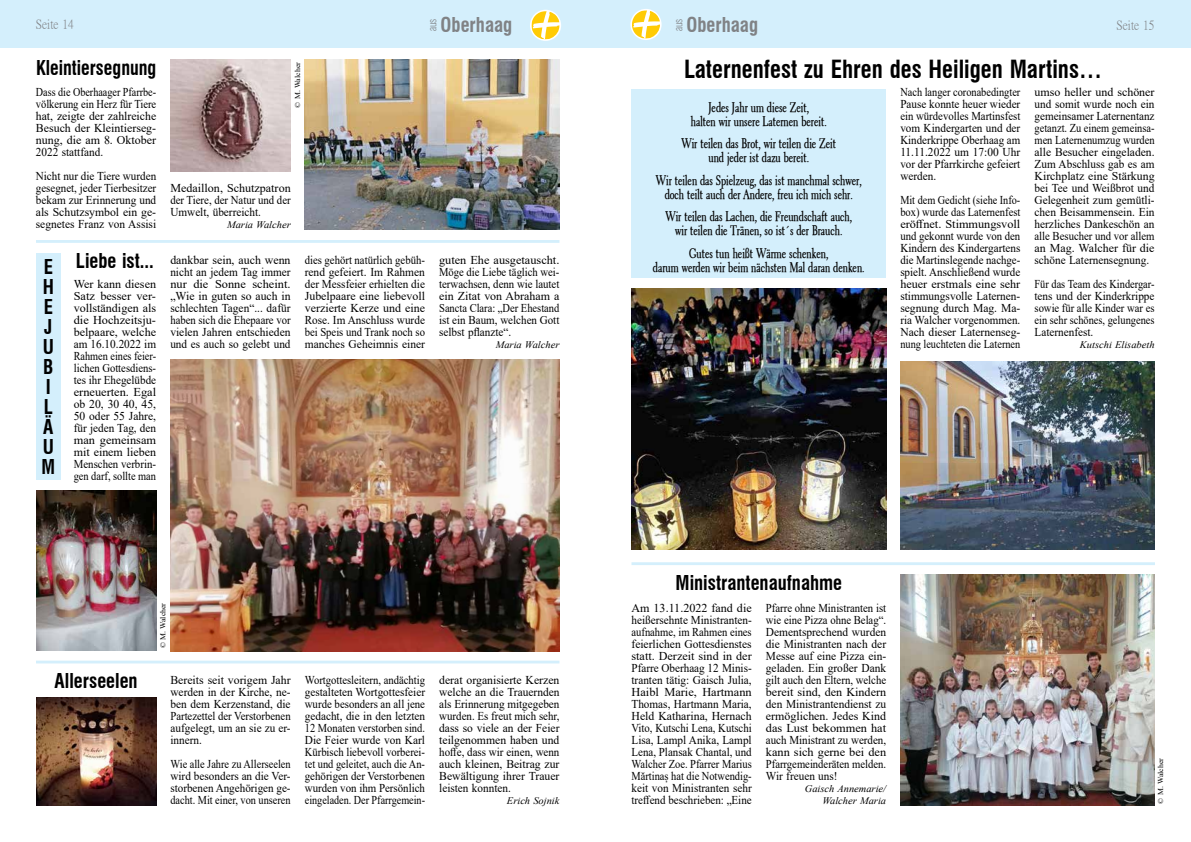
<style>
.page{position:relative;width:1191px;height:842px;background:#fff}
.page>*{position:absolute;margin:0;border:0;box-sizing:border-box;transform-origin:0 0}
.t1{font:700 condensed 24.4px "Swiss 721 BT";color:#000;scale:.94 1}
.t2{font:700 condensed 20px/20px "Swiss 721 BT";color:#000;scale:.94 1}
.t3{font:700 condensed 20px "Swiss 721 BT";color:#808285;scale:.94 1}
.t4{font:700 condensed 20px "Swiss 721 BT";color:#000;scale:.9 1}
.t5{font:700 condensed 14px/14px "Transit 2";color:#000;text-align:center;scale:.94 1}
.t6{font:12.6px "P Ming Li U Ext B";color:#808285;scale:.96 1}
.t7{font:12px/12px "Times New Roman";color:#000;text-align:justify}
.t8{font:12px/12px "Times New Roman";color:#000;text-align:justify;scale:.89 1}
.t9{font:12px/12px "Times New Roman";color:#000;text-align:justify;scale:.85 1}
.t10{font:12px/12px "Times New Roman";color:#000;text-align:justify;scale:.86 1}
.t11{font:12px/12px "Times New Roman";color:#000;text-align:justify;scale:.9 1}
.t12{font:12px/12px "Times New Roman";color:#000;text-align:justify;scale:.93 1}
.t13{font:300 condensed 11.1px "Swiss 721 BT";color:#808285;scale:.93 1}
.t14{font:italic 10px/12px "Times New Roman";color:#000;text-align:right;scale:1.04 1}
.t15{font:7.5px "Times New Roman";color:#000;scale:1.05 1}
.s1{font-family:"Swiss 721 BT";font-weight:700;font-stretch:condensed;font-size:20px}
</style>
<div class="page">
<div style="left:596px;top:0;width:595px;height:48px;background:#d4effc"></div>
<svg style="left:630px;top:9px;width:31px;height:31px"></svg>
<svg style="left:632px;top:10px;width:28px;height:29px"></svg>
<div style="left:0;top:0;width:595px;height:48px;background:#d4effc"></div>
<svg style="left:530px;top:10px;width:31px;height:31px"></svg>
<svg style="left:531px;top:11px;width:28px;height:28px"></svg>
<img style="left:305px;top:60px;width:254px;height:170px">
<img style="left:170px;top:60px;width:121px;height:112px">
<img style="left:36px;top:491px;width:120px;height:160px">
<img style="left:170px;top:359px;width:389px;height:292px">
<img style="left:36px;top:697px;width:120px;height:109px">
<hr style="left:36px;top:661px;width:523px;height:2px;background:#d4effc">
<div style="left:36px;top:253px;width:25px;height:227px;background:#d4effc"></div>
<hr style="left:36px;top:240px;width:523px;height:3px;background:#d4effc">
<img style="left:900px;top:574px;width:255px;height:232px">
<hr style="left:631px;top:562px;width:524px;height:3px;background:#d4effc">
<div style="left:631px;top:89px;width:255px;height:188px;background:#d4effc"></div>
<img style="left:631px;top:288px;width:255px;height:262px">
<img style="left:900px;top:361px;width:255px;height:189px">
<p class="t6" style="left:36px;top:18px;width:41px">Seite 14</p>
<p class="t13" style="left:426px;top:31px;width:15px;rotate:-90deg">aus</p>
<h2 class="t3" style="left:440px;top:13px;width:78px">Oberhaag</h2>
<p class="t13" style="left:672px;top:31px;width:15px;rotate:-90deg">aus</p>
<h2 class="t3" style="left:686px;top:13px;width:78px">Oberhaag</h2>
<p class="t6" style="left:1116px;top:19px;width:41px">Seite 15</p>
<h2 class="t4" style="left:36px;top:55px;width:135px">Kleintiersegnung</h2>
<p class="t9" style="left:36px;top:86px;width:143px">Dass die Oberhaager Pfarrbe&shy;völkerung ein Herz für Tiere hat, zeigte der zahlreiche Besuch der Kleintierseg&shy;nung, die am 8. Oktober 2022 stattfand.</p>
<p class="t12" style="left:36px;top:170px;width:131px">Nicht nur die Tiere wurden gesegnet, jeder Tierbesitzer bekam zur Erinnerung und als Schutzsymbol ein ge&shy;segnetes Franz von Assisi</p>
<p class="t15" style="left:292px;top:108px;width:45px;rotate:-90deg">© M. Walcher</p>
<p class="t7" style="left:170px;top:182px;width:122px">Medaillon, Schutzpatron der Tiere, der Natur und der Umwelt, überreicht.</p>
<p class="t14" style="left:227px;top:218px;width:63px">Maria Walcher</p>
<h2 class="t2" style="left:42px;top:257px;width:15px">E h e j u b i l ä u m</h2>
<p class="t7" style="left:170px;top:254px;width:122px;text-indent:-94px"><span class="s1">Liebe ist...</span> dankbar sein, auch wenn nicht an jedem Tag immer nur die Sonne scheint. „Wie in guten so auch in schlechten Tagen“... dafür haben sich die Ehepaare vor vielen Jahren entschieden und es auch so gelebt und</p>
<p class="t8" style="left:305px;top:254px;width:137px">dies gehört natürlich gebüh&shy;rend gefeiert. Im Rahmen der Messfeier erhielten die Jubelpaare eine liebevoll verzierte Kerze und eine Rose. Im Anschluss wurde bei Speis und Trank noch so manches Geheimnis einer</p>
<p class="t7" style="left:439px;top:254px;width:122px">guten Ehe ausgetauscht.<br>Möge die Liebe täglich wei&shy;terwachsen, denn wie lautet ein Zitat von Abraham a Sancta Clara: „Der Ehestand ist ein Baum, welchen Gott selbst pflanzte“.</p>
<p class="t7" style="left:74px;top:278px;width:84px">Wer kann diesen Satz besser ver&shy;vollständigen als die Hochzeitsju&shy;belpaare, welche am 16.10.2022 im Rahmen eines feier&shy;lichen Gottesdiens&shy;tes ihr Ehegelübde erneuerten. Egal ob 20, 30 40, 45, 50 oder 55 Jahre, für jeden Tag, den man gemeinsam mit einem lieben Menschen verbrin&shy;gen darf, sollte man</p>
<p class="t14" style="left:495px;top:338px;width:63px">Maria Walcher</p>
<h2 class="t2" style="left:55px;top:671px;width:90px">Allerseelen</h2>
<p class="t15" style="left:157px;top:648px;width:45px;rotate:-90deg">© M. Walcher</p>
<p class="t7" style="left:170px;top:674px;width:122px">Bereits seit vorigem Jahr werden in der Kirche, ne&shy;ben dem Kerzenstand, die Partezettel der Verstorbenen aufgelegt, um an sie zu er&shy;innern.</p>
<p class="t10" style="left:170px;top:758px;width:141px">Wie alle Jahre zu Allerseelen wird besonders an die Ver&shy;storbenen Angehörigen ge&shy;dacht. Mit einer, von unseren</p>
<p class="t8" style="left:305px;top:674px;width:137px">Wortgottesleitern, andächtig gestalteten Wortgottesfeier wurde besonders an all jene gedacht, die in den letzten 12 Monaten verstorben sind.<br>Die Feier wurde von Karl Kürbisch liebevoll vorberei&shy;tet und geleitet, auch die An&shy;gehörigen der Verstorbenen wurden von ihm Persönlich eingeladen. Der Pfarrgemein-</p>
<p class="t7" style="left:439px;top:674px;width:122px">derat organisierte Kerzen welche an die Trauernden als Erinnerung mitgegeben wurden. Es freut mich sehr, dass so viele an der Feier teilgenommen haben und hoffe, dass wir einen, wenn auch kleinen, Beitrag zur Bewältigung ihrer Trauer leisten konnten.</p>
<p class="t14" style="left:507px;top:794px;width:52px">Erich Sojnik</p>
<h1 class="t1" style="left:684px;top:55px;width:446px">Laternenfest zu Ehren des Heiligen Martins…</h1>
<p class="t5" style="left:691px;top:98px;width:146px">Jedes Jahr um diese Zeit,<br>halten wir unsere Laternen bereit.</p>
<p class="t5" style="left:681px;top:135px;width:166px">Wir teilen das Brot, wir teilen die Zeit und jeder ist dazu bereit.</p>
<p class="t5" style="left:656px;top:171px;width:220px">Wir teilen das Spielzeug, das ist manchmal schwer, doch teilt auch der Andere, freu ich mich sehr.</p>
<p class="t5" style="left:665px;top:208px;width:200px">Wir teilen das Lachen, die Freundschaft auch, wir teilen die Tränen, so ist´s der Brauch.</p>
<p class="t5" style="left:653px;top:244px;width:227px">Gutes tun heißt Wärme schenken,<br>darum werden wir beim nächsten Mal daran denken.</p>
<p class="t7" style="left:1034px;top:86px;width:122px">umso heller und schöner und somit wurde noch ein gemeinsamer Laternentanz getanzt. Zu einem gemeinsa&shy;men Laternenumzug wurden alle Besucher eingeladen.<br>Zum Abschluss gab es am Kirchplatz eine Stärkung bei Tee und Weißbrot und Gelegenheit zum gemütli&shy;chen Beisammensein. Ein herzliches Dankeschön an alle Besucher und vor allem an Mag. Walcher für die schöne Laternensegnung.</p>
<p class="t10" style="left:1034px;top:278px;width:141px">Für das Team des Kindergar&shy;tens und der Kinderkrippe sowie für alle Kinder war es ein sehr schönes, gelungenes Laternenfest.</p>
<p class="t14" style="left:1080px;top:338px;width:73px">Kutschi Elisabeth</p>
<p class="t10" style="left:900px;top:86px;width:141px">Nach langer coronabedingter Pause konnte heuer wieder ein würdevolles Martinsfest vom Kindergarten und der Kinderkrippe Oberhaag am 11.11.2022 um 17:00 Uhr vor der Pfarrkirche gefeiert werden.</p>
<p class="t9" style="left:900px;top:194px;width:143px">Mit dem Gedicht (siehe Info&shy;box) wurde das Laternenfest eröffnet. Stimmungsvoll und gekonnt wurde von den Kindern des Kindergartens die Martinslegende nachge&shy;spielt. Anschließend wurde heuer erstmals eine sehr stimmungsvolle Laternen&shy;segnung durch Mag. Ma&shy;ria Walcher vorgenommen.<br>Nach dieser Laternenseg&shy;nung leuchteten die Laternen</p>
<h2 class="t2" style="left:675px;top:572px;width:179px">Ministrantenaufnahme</h2>
<p class="t7" style="left:631px;top:602px;width:122px">Am 13.11.2022 fand die heißersehnte Ministranten&shy;aufnahme, im Rahmen eines feierlichen Gottesdienstes statt. Derzeit sind in der Pfarre Oberhaag 12 Minis&shy;tranten tätig: Gaisch Julia, Haibl Marie, Hartmann Thomas, Hartmann Maria, Held Katharina, Hernach Vito, Kutschi Lena, Kutschi Lisa, Lampl Anika, Lampl Lena, Plansak Chantal, und Walcher Zoe. Pfarrer Marius Mărtinaș hat die Notwendig&shy;keit von Ministranten sehr treffend beschrieben: „Eine</p>
<p class="t11" style="left:766px;top:602px;width:135px">Pfarre ohne Ministranten ist wie eine Pizza ohne Belag“.<br>Dementsprechend wurden die Ministranten nach der Messe auf eine Pizza ein&shy;geladen. Ein großer Dank gilt auch den Eltern, welche bereit sind, den Kindern den Ministrantendienst zu ermöglichen. Jedes Kind das Lust bekommen hat auch Ministrant zu werden, kann sich gerne bei den Pfarrgemeinderäten melden.<br>Wir freuen uns!</p>
<p class="t14" style="left:805px;top:782px;width:80px">Gaisch Annemarie/<br>Walcher Maria</p>
<p class="t15" style="left:1155px;top:804px;width:45px;rotate:-90deg">© M. Walcher</p>
</div>
